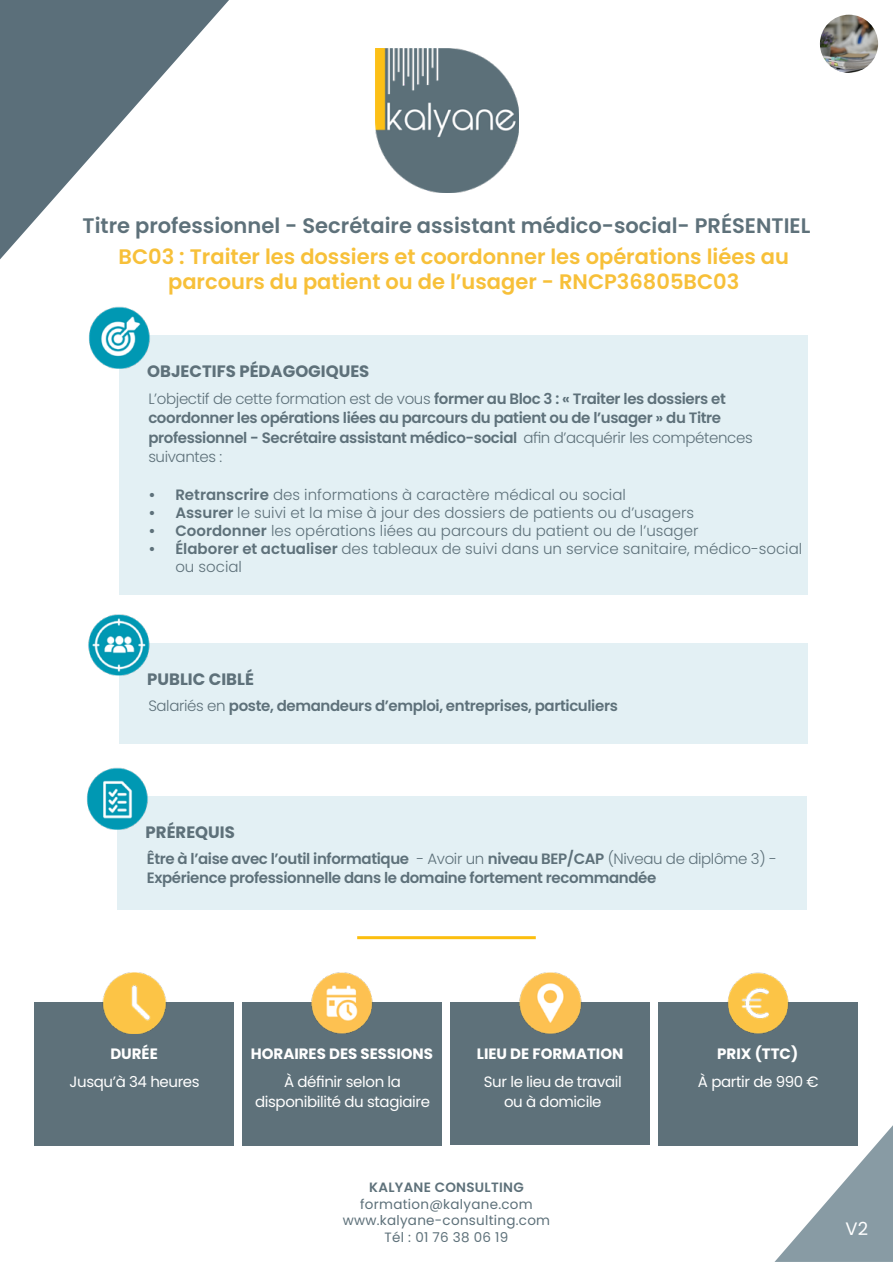
<style>
.page{position:relative;width:893px;height:1263px;background:#fff}
.page>*{position:absolute;margin:0;border:0;box-sizing:border-box;transform-origin:0 0}
.t1{font:600 21px/25.2px "Poppins";color:#f7c039;text-align:center}
.t2{font:600 21px "Poppins";color:#5e717a}
.t3{font:18px "Poppins";color:#fff}
.t4{font:700 16.5px "Poppins";color:#5e717a}
.t5{font:600 15px/19.5px "Poppins";letter-spacing:-.025em;color:#5e717a}
.t6{font:300 15px/18px "Poppins";color:#5e717a}
.t7{font:15px/19.5px "Poppins";letter-spacing:-.025em;color:#fff;text-align:center}
.t8{font:700 15px "Poppins";color:#fff}
.t9{font:13.5px/16.5px "Poppins";letter-spacing:.02em;color:#5e717a;text-align:center}
.t10{font:600 13.5px "Poppins";letter-spacing:.02em;color:#5e717a}
.s1{font-weight:300}
.s2{font-weight:600}
</style>
<div class="page">
<div style="left:119px;top:335px;width:688px;height:260px;background:#e3f0f4"></div>
<img style="left:89px;top:307px;width:61px;height:61px">
<div style="left:119px;top:643px;width:688px;height:100px;background:#e3f0f4"></div>
<img style="left:88px;top:615px;width:62px;height:61px">
<div style="left:117px;top:796px;width:690px;height:114px;background:#e3f0f4"></div>
<img style="left:87px;top:768px;width:61px;height:61px">
<hr style="left:357px;top:936px;width:179px;height:3px;background:#fcbe0e">
<svg style="left:774px;top:1125px;width:119px;height:137px"></svg>
<svg style="left:0;top:0;width:229px;height:259px"></svg>
<img style="left:375px;top:49px;width:144px;height:143px">
<img style="left:820px;top:15px;width:58px;height:58px;border-radius:29px">
<div style="left:35px;top:1002px;width:199px;height:143px;background:#5e717a"></div>
<img style="left:102px;top:972px;width:65px;height:61px">
<div style="left:243px;top:1002px;width:199px;height:143px;background:#5e717a"></div>
<img style="left:311px;top:972px;width:62px;height:61px">
<div style="left:451px;top:1002px;width:199px;height:143px;background:#5e717a"></div>
<img style="left:519px;top:972px;width:63px;height:61px">
<div style="left:658px;top:1002px;width:199px;height:143px;background:#5e717a"></div>
<img style="left:727px;top:972px;width:62px;height:61px">
<h1 class="t2" style="left:83px;top:213px;width:729px">Titre professionnel - Secrétaire assistant médico-social- PRÉSENTIEL</h1>
<h1 class="t1" style="left:119px;top:244px;width:672px">BC03 : Traiter les dossiers et coordonner les opérations liées au parcours du patient ou de l’usager - RNCP36805BC03</h1>
<p class="t4" style="left:147px;top:362px;width:224px">OBJECTIFS PÉDAGOGIQUES</p>
<p class="t5" style="left:148px;top:389px;width:606px"><span class="s1">L’objectif de cette formation est de vous</span> former au Bloc 3 : « Traiter les dossiers et coordonner les opérations liées au parcours du patient ou de l’usager » du Titre professionnel - Secrétaire assistant médico-social <span class="s1">afin d’acquérir les compétences suivantes :</span></p>
<p class="t6" style="left:148px;top:486px;width:479px"><span class="s2">• Retranscrire</span> des informations à caractère médical ou social</p>
<p class="t6" style="left:148px;top:504px;width:547px"><span class="s2">• Assurer</span> le suivi et la mise à jour des dossiers de patients ou d’usagers</p>
<p class="t6" style="left:148px;top:522px;width:552px"><span class="s2">• Coordonner</span> les opérations liées au parcours du patient ou de l’usager</p>
<p class="t6" style="left:175px;top:540px;width:628px;text-indent:-27px"><span class="s2">• Élaborer et actualiser</span> des tableaux de suivi dans un service sanitaire, médico-social ou social</p>
<p class="t4" style="left:147px;top:670px;width:108px">PUBLIC CIBLÉ</p>
<p class="t5" style="left:148px;top:696px;width:471px"><span class="s1">Salariés en</span> poste, demandeurs d’emploi, entreprises, particuliers</p>
<p class="t4" style="left:146px;top:823px;width:91px">PRÉREQUIS</p>
<p class="t5" style="left:147px;top:849px;width:631px">Être à l’aise avec l’outil informatique <span class="s1">- Avoir un</span> niveau BEP/CAP <span class="s1">(Niveau de diplôme 3) -<br></span>Expérience professionnelle dans le domaine fortement recommandée</p>
<p class="t8" style="left:110px;top:1045px;width:49px">DURÉE</p>
<p class="t7" style="left:70px;top:1072px;width:132px">Jusqu’à 34 heures</p>
<p class="t8" style="left:251px;top:1045px;width:184px">HORAIRES DES SESSIONS</p>
<p class="t7" style="left:255px;top:1072px;width:177px">À définir selon la disponibilité du stagiaire</p>
<p class="t8" style="left:477px;top:1045px;width:148px">LIEU DE FORMATION</p>
<p class="t7" style="left:484px;top:1072px;width:139px">Sur le lieu de travail ou à domicile</p>
<p class="t10" style="left:369px;top:1179px;width:156px">KALYANE CONSULTING</p>
<p class="t9" style="left:343px;top:1196px;width:209px">formation@kalyane.com www.kalyane-consulting.com<br>Tél : 01 76 38 06 19</p>
<p class="t8" style="left:717px;top:1045px;width:82px">PRIX (TTC)</p>
<p class="t7" style="left:698px;top:1072px;width:122px">À partir de 990 €</p>
<p class="t3" style="left:846px;top:1218px;width:24px">V2</p>
</div>
